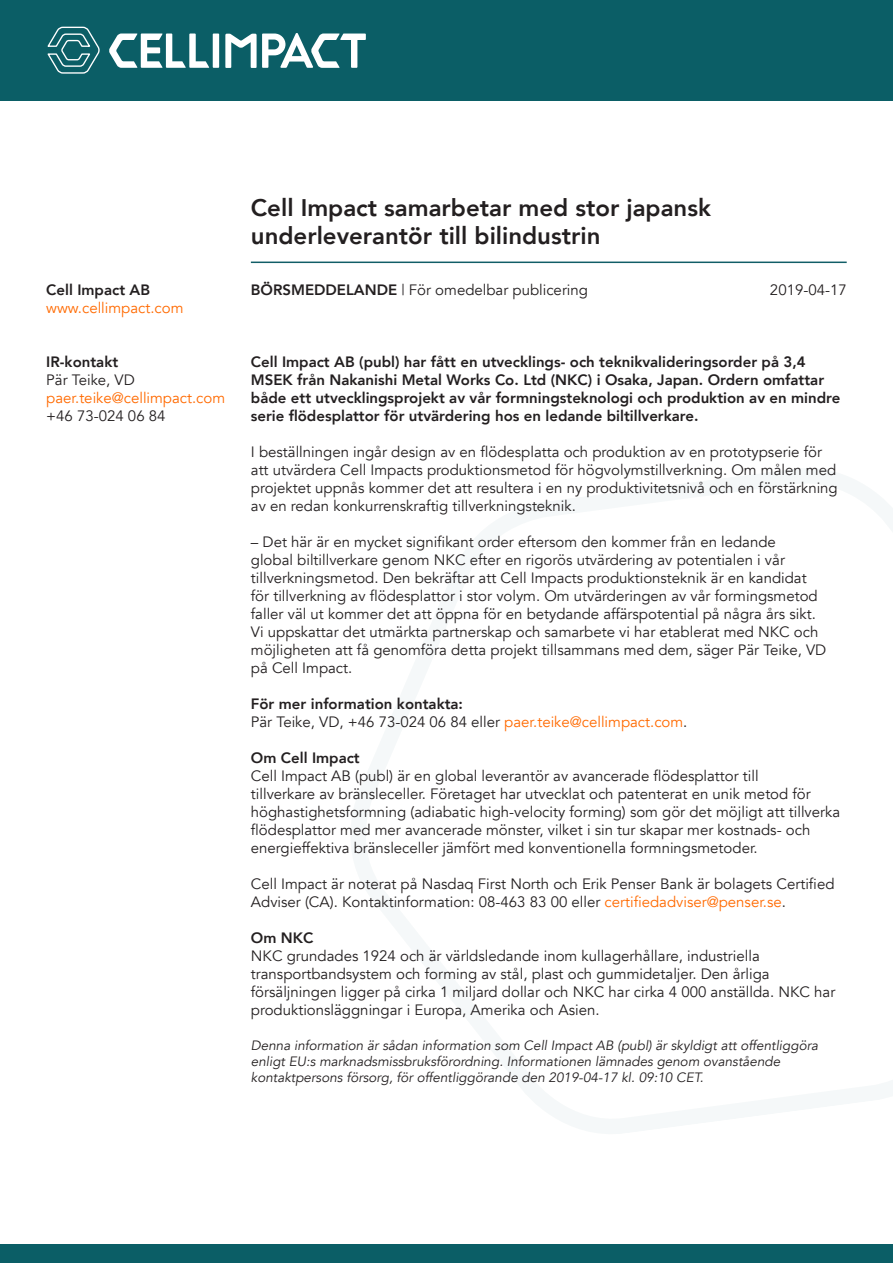
<style>
.page{position:relative;width:893px;height:1263px;background:#fff}
.page>*{position:absolute;margin:0;border:0;box-sizing:border-box;transform-origin:0 0}
.t1{font:800 24px/28.8px "Avenir";color:#231f20}
.Brödtext{font:15px/18px "Avenir";color:#231f20}
.Ingress{font:800 15px/18px "Avenir";color:#231f20}
.t2{font:15px "Avenir";color:#ff6a00}
.Disclaimer{font:italic 13.5px/16.2px "Avenir";color:#231f20}
.s1{font-weight:800}
.s2{color:#ff6a00}
</style>
<div class="page">
<hr style="left:251px;top:262px;width:596px;height:1px;background:#115e67">
<div style="left:0;top:0;width:893px;height:100px;background:#0b5e66"></div>
<div style="left:0;top:1245px;width:893px;height:18px;background:#0b5e66"></div>
<svg style="left:47px;top:26px;width:53px;height:48px"></svg>
<div style="left:213px;top:34px;width:6px;height:34px;background:#fff"></div>
<svg style="left:109px;top:34px;width:100px;height:34px"></svg>
<svg style="left:225px;top:33px;width:141px;height:35px"></svg>
<h1 class="t1" style="left:251px;top:193px;width:462px">Cell Impact samarbetar med stor japansk underleverantör till bilindustrin</h1>
<p class="Ingress" style="left:46px;top:281px;width:105px">Cell Impact AB</p>
<p class="Brödtext" style="left:251px;top:281px;width:339px"><span class="s1">BÖRSMEDDELANDE</span> | För omedelbar publicering</p>
<p class="t2" style="left:46px;top:299px;width:139px">www.cellimpact.com</p>
<p class="Ingress" style="left:46px;top:353px;width:73px">IR-kontakt</p>
<p class="Brödtext" style="left:46px;top:371px;width:90px">Pär Teike, VD</p>
<p class="t2" style="left:46px;top:389px;width:180px">paer.teike@cellimpact.com</p>
<p class="Brödtext" style="left:46px;top:407px;width:121px">+46 73-024 06 84</p>
<p class="Brödtext" style="left:770px;top:281px;width:78px">2019-04-17</p>
<p class="Ingress" style="left:251px;top:353px;width:591px">Cell Impact AB (publ) har fått en utvecklings- och teknikvalideringsorder på 3,4<br>MSEK från Nakanishi Metal Works Co. Ltd (NKC) i Osaka, Japan. Ordern omfattar både ett utvecklingsprojekt av vår formningsteknologi och produktion av en mindre serie flödesplattor för utvärdering hos en ledande biltillverkare.</p>
<p class="Brödtext" style="left:251px;top:443px;width:588px">I beställningen ingår design av en flödesplatta och produktion av en prototypserie för att utvärdera Cell Impacts produktionsmetod för högvolymstillverkning. Om målen med projektet uppnås kommer det att resultera i en ny produktivitetsnivå och en förstärkning av en redan konkurrenskraftig tillverkningsteknik.</p>
<p class="Brödtext" style="left:251px;top:533px;width:577px">– Det här är en mycket signifikant order eftersom den kommer från en ledande<br>global biltillverkare genom NKC efter en rigorös utvärdering av potentialen i vår tillverkningsmetod. Den bekräftar att Cell Impacts produktionsteknik är en kandidat för tillverkning av flödesplattor i stor volym. Om utvärderingen av vår formingsmetod faller väl ut kommer det att öppna för en betydande affärspotential på några års sikt.<br>Vi uppskattar det utmärkta partnerskap och samarbete vi har etablerat med NKC och möjligheten att få genomföra detta projekt tillsammans med dem, säger Pär Teike, VD på Cell Impact.</p>
<h2 class="Ingress" style="left:251px;top:695px;width:214px">För mer information kontakta:</h2>
<p class="Brödtext" style="left:251px;top:713px;width:438px">Pär Teike, VD, +46 73-024 06 84 eller <span class="s2">paer.teike@cellimpact.com</span>.</p>
<h2 class="Ingress" style="left:251px;top:749px;width:110px">Om Cell Impact</h2>
<p class="Brödtext" style="left:251px;top:767px;width:591px">Cell Impact AB (publ) är en global leverantör av avancerade flödesplattor till<br>tillverkare av bränsleceller. Företaget har utvecklat och patenterat en unik metod för höghastighetsformning (adiabatic high-velocity forming) som gör det möjligt att tillverka flödesplattor med mer avancerade mönster, vilket i sin tur skapar mer kostnads- och energieffektiva bränsleceller jämfört med konventionella formningsmetoder.</p>
<p class="Brödtext" style="left:251px;top:875px;width:585px">Cell Impact är noterat på Nasdaq First North och Erik Penser Bank är bolagets Certified<br>Adviser (CA). Kontaktinformation: 08-463 83 00 eller <span class="s2">certifiedadviser@penser.se</span>.</p>
<h2 class="Ingress" style="left:251px;top:929px;width:64px">Om NKC</h2>
<p class="Brödtext" style="left:251px;top:947px;width:586px">NKC grundades 1924 och är världsledande inom kullagerhållare, industriella transportbandsystem och forming av stål, plast och gummidetaljer. Den årliga försäljningen ligger på cirka 1 miljard dollar och NKC har cirka 4 000 anställda. NKC har produktionsläggningar i Europa, Amerika och Asien.</p>
<p class="Disclaimer" style="left:251px;top:1037px;width:569px">Denna information är sådan information som Cell Impact AB (publ) är skyldigt att offentliggöra enligt EU:s marknadsmissbruksförordning. Informationen lämnades genom ovanstående kontaktpersons försorg, för offentliggörande den 2019-04-17 kl. 09:10 CET.</p>
</div>
